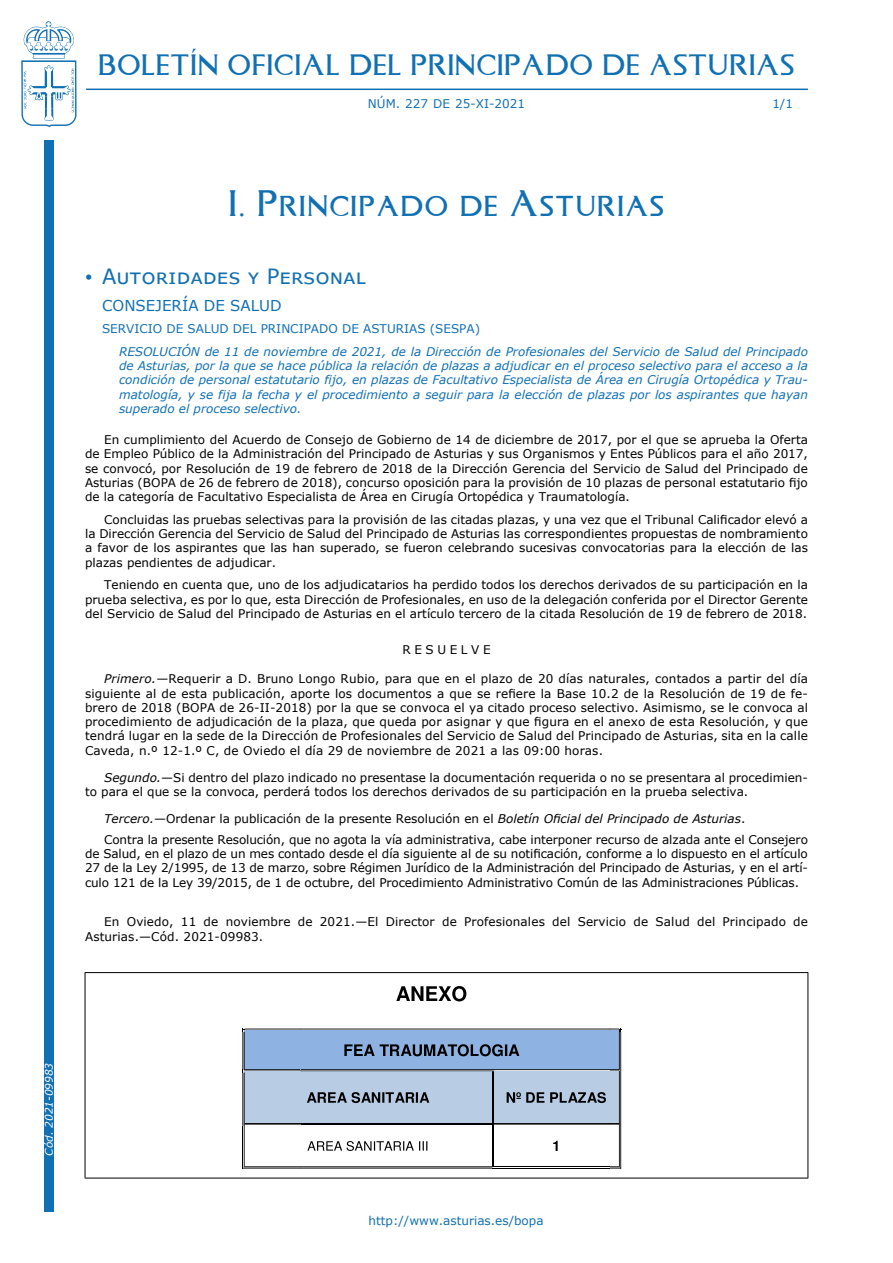
<style>
.page{position:relative;width:893px;height:1263px;background:#fff}
.page>*{position:absolute;margin:0;border:0;box-sizing:border-box;transform-origin:0 0}
.Tit_Seccion{font:30px "Asturica";letter-spacing:.05em;color:#1170b3}
.t1{font:24px "Asturica";letter-spacing:.05em;color:#1170b3}
.Tit_SubSecc{font:21px "Verdana";color:#1170b3}
.Tit_Organismo{font:15px "Verdana";color:#1170b3}
.Parrafo{font:12px/14.2px "Verdana";color:#000;text-align:justify}
.Cursiva_-Redonda{font:12px/14.2px "Verdana";color:#000;text-align:justify}
.Tit_Anuncio{font:italic 12px/14.2px "Verdana";color:#1170b3;text-align:justify}
.Tit_SubOrganismo{font:12px "Verdana";color:#1170b3}
.Parrafo-2{font:12px "Verdana";color:#1170b3}
.Versal_Doble_Espacia{font:12px "Verdana";color:#000}
.Centro_Cursiva{font:italic 10.5px "Verdana";color:#fff}
.s1{font-family:"Asturica"}
.s2{font-style:italic}
</style>
<div class="page">
<div style="left:44px;top:140px;width:10px;height:1072px;background:#1170b3"></div>
<svg style="left:21px;top:21px;width:56px;height:106px"></svg>
<hr style="left:86px;top:89px;width:722px;height:1px;background:#1170b3">
<hr style="left:85px;top:972px;width:723px;height:1px;background:#000">
<hr style="left:85px;top:1178px;width:723px;height:1px;background:#000">
<hr style="left:85px;top:973px;width:1px;height:205px;background:#000">
<hr style="left:807px;top:973px;width:1px;height:205px;background:#000">
<div style="left:244px;top:1031px;width:57px;height:38px;background:#8eb3e2"></div>
<hr style="left:244px;top:1028px;width:57px;height:1px;background:#000">
<hr style="left:244px;top:1030px;width:57px;height:1px;background:#000">
<hr style="left:244px;top:1032px;width:1px;height:37px;background:#000">
<hr style="left:242px;top:1032px;width:1px;height:37px;background:#000">
<div style="left:244px;top:1071px;width:57px;height:52px;background:#b8cce4"></div>
<hr style="left:244px;top:1069px;width:57px;height:1px;background:#000">
<hr style="left:244px;top:1072px;width:1px;height:51px;background:#000">
<hr style="left:242px;top:1072px;width:1px;height:51px;background:#000">
<hr style="left:244px;top:1123px;width:57px;height:1px;background:#000">
<hr style="left:244px;top:1125px;width:1px;height:41px;background:#000">
<hr style="left:242px;top:1125px;width:1px;height:43px;background:#000">
<hr style="left:244px;top:1168px;width:57px;height:1px;background:#000">
<hr style="left:244px;top:1166px;width:57px;height:1px;background:#000">
<svg style="left:396px;top:986px;width:70px;height:15px"></svg>
<div style="left:301px;top:1031px;width:309px;height:38px;background:#8eb3e2"></div>
<svg style="left:344px;top:1044px;width:175px;height:12px"></svg>
<hr style="left:301px;top:1028px;width:309px;height:1px;background:#000">
<hr style="left:301px;top:1030px;width:309px;height:1px;background:#000">
<div style="left:301px;top:1071px;width:191px;height:52px;background:#b8cce4"></div>
<svg style="left:307px;top:1092px;width:122px;height:11px"></svg>
<div style="left:494px;top:1072px;width:116px;height:51px;background:#b8cce4"></div>
<svg style="left:507px;top:1092px;width:99px;height:11px"></svg>
<hr style="left:301px;top:1069px;width:191px;height:1px;background:#000">
<hr style="left:494px;top:1069px;width:116px;height:1px;background:#000">
<hr style="left:494px;top:1071px;width:116px;height:2px;background:#b8cce4">
<hr style="left:492px;top:1072px;width:2px;height:51px;background:#000">
<svg style="left:307px;top:1141px;width:120px;height:10px"></svg>
<svg style="left:553px;top:1141px;width:5px;height:10px"></svg>
<hr style="left:301px;top:1123px;width:191px;height:1px;background:#000">
<hr style="left:494px;top:1123px;width:116px;height:1px;background:#000">
<hr style="left:301px;top:1168px;width:191px;height:1px;background:#000">
<hr style="left:301px;top:1166px;width:191px;height:1px;background:#000">
<hr style="left:492px;top:1125px;width:2px;height:41px;background:#000">
<hr style="left:492px;top:1168px;width:118px;height:1px;background:#000">
<hr style="left:494px;top:1166px;width:116px;height:1px;background:#000">
<div style="left:610px;top:1031px;width:9px;height:38px;background:#8eb3e2"></div>
<svg style="left:610px;top:1028px;width:11px;height:4px"></svg>
<hr style="left:620px;top:1032px;width:1px;height:37px;background:#000">
<hr style="left:619px;top:1032px;width:1px;height:37px;background:#000">
<div style="left:610px;top:1072px;width:9px;height:51px;background:#b8cce4"></div>
<svg style="left:610px;top:1069px;width:11px;height:4px"></svg>
<hr style="left:620px;top:1072px;width:1px;height:51px;background:#000">
<hr style="left:619px;top:1072px;width:1px;height:51px;background:#000">
<svg style="left:610px;top:1123px;width:11px;height:3px"></svg>
<hr style="left:620px;top:1125px;width:1px;height:41px;background:#000">
<hr style="left:619px;top:1125px;width:1px;height:41px;background:#000">
<svg style="left:610px;top:1166px;width:11px;height:3px"></svg>
<p class="t1" style="left:98px;top:49px;width:697px">BOLETÍN OFICIAL DEL PRINCIPADO DE ASTURIAS</p>
<p class="Tit_SubOrganismo" style="left:368px;top:95px;width:159px">núm. 227 de 25-xi-2021</p>
<p class="Tit_SubOrganismo" style="left:772px;top:95px;width:22px">1/1</p>
<p class="Tit_Seccion" style="left:229px;top:183px;width:437px">I. Principado de Asturias</p>
<p class="Tit_SubSecc" style="left:85px;top:262px;width:283px"><span class="s1">•</span> Autoridades y Personal</p>
<p class="Tit_Organismo" style="left:102px;top:295px;width:181px">Consejería de Salud</p>
<p class="Tit_SubOrganismo" style="left:102px;top:320px;width:380px">Servicio de Salud del Principado de Asturias (SESPA)</p>
<p class="Tit_Anuncio" style="left:119px;top:344px;width:690px">Resolución de 11 de noviembre de 2021, de la Dirección de Profesionales del Servicio de Salud del Principado de Asturias, por la que se hace pública la relación de plazas a adjudicar en el proceso selectivo para el acceso a la condición de personal estatutario fijo, en plazas de Facultativo Especialista de Área en Cirugía Ortopédica y Trau&shy;matología, y se fija la fecha y el procedimiento a seguir para la elección de plazas por los aspirantes que hayan superado el proceso selectivo.</p>
<p class="Parrafo" style="left:85px;top:432px;width:724px;text-indent:19px">En cumplimiento del Acuerdo de Consejo de Gobierno de 14 de diciembre de 2017, por el que se aprueba la Oferta de Empleo Público de la Administración del Principado de Asturias y sus Organismos y Entes Públicos para el año 2017, se convocó, por Resolución de 19 de febrero de 2018 de la Dirección Gerencia del Servicio de Salud del Principado de Asturias (BOPA de 26 de febrero de 2018), concurso oposición para la provisión de 10 plazas de personal estatutario fijo de la categoría de Facultativo Especialista de Área en Cirugía Ortopédica y Traumatología.</p>
<p class="Parrafo" style="left:85px;top:512px;width:724px;text-indent:19px">Concluidas las pruebas selectivas para la provisión de las citadas plazas, y una vez que el Tribunal Calificador elevó a la Dirección Gerencia del Servicio de Salud del Principado de Asturias las correspondientes propuestas de nombramiento a favor de los aspirantes que las han superado, se fueron celebrando sucesivas convocatorias para la elección de las plazas pendientes de adjudicar.</p>
<p class="Parrafo" style="left:85px;top:578px;width:724px;text-indent:19px">Teniendo en cuenta que, uno de los adjudicatarios ha perdido todos los derechos derivados de su participación en la prueba selectiva, es por lo que, esta Dirección de Profesionales, en uso de la delegación conferida por el Director Gerente del Servicio de Salud del Principado de Asturias en el artículo tercero de la citada Resolución de 19 de febrero de 2018.</p>
<p class="Versal_Doble_Espacia" style="left:402px;top:641px;width:12px">RESUEL</p>
<p class="Versal_Doble_Espacia" style="left:471px;top:641px;width:19px">V E</p>
<p class="Cursiva_-Redonda" style="left:85px;top:672px;width:724px;text-indent:19px"><span class="s2">Primero.</span>—Requerir a D . Bruno Longo Rubio, para que en el plazo de 20 días naturales, contados a partir del día siguiente al de esta publicación, aporte los documentos a que se refiere la Base 10.2 de la Resolución de 19 de fe&shy;brero de 2018 (BOPA de 26-II-2018) por la que se convoca el ya citado proceso selectivo. Asimismo, se le convoca al procedimiento de adjudicación de la plaza, que queda por asignar y que figura en el anexo de esta Resolución, y que tendrá lugar en la sede de la Dirección de Profesionales del Servicio de Salud del Principado de Asturias, sita en la calle Caveda, n.º 12-1.º C, de Oviedo el día 29 de noviembre de 2021 a las 09:00 horas.</p>
<p class="Cursiva_-Redonda" style="left:85px;top:770px;width:724px;text-indent:19px"><span class="s2">Segundo.</span>—Si dentro del plazo indicado no presentase la documentación requerida o no se presentara al procedimien&shy;to para el que se la convoca, perderá todos los derechos derivados de su participación en la prueba selectiva.</p>
<p class="Cursiva_-Redonda" style="left:104px;top:812px;width:643px"><span class="s2">Tercero.</span>—Ordenar la publicación de la presente Resolución en el <span class="s2">Boletín Oficial del Principado de Asturias</span>.</p>
<p class="Parrafo" style="left:85px;top:832px;width:724px;text-indent:19px">Contra la presente Resolución, que no agota la vía administrativa, cabe interponer recurso de alzada ante el Consejero de Salud, en el plazo de un mes contado desde el día siguiente al de su notificación, conforme a lo dispuesto en el artículo 27 de la Ley 2/1995, de 13 de marzo, sobre Régimen Jurídico de la Administración del Principado de Asturias, y en el artí&shy;culo 121 de la Ley 39/2015, de 1 de octubre, del Procedimiento Administrativo Común de las Administraciones Públicas.</p>
<p class="Parrafo" style="left:85px;top:915px;width:724px;text-indent:19px">En Oviedo, 11 de noviembre de 2021.—El Director de Profesionales del Servicio de Salud del Principado de<br>Asturias.—Cód. 2021-09983.</p>
<p class="Centro_Cursiva" style="left:42px;top:1155px;width:94px;rotate:-90deg">Cód. 2021-09983</p>
<p class="Parrafo-2" style="left:369px;top:1212px;width:177px">http://www.asturias.es/bopa</p>
</div>
